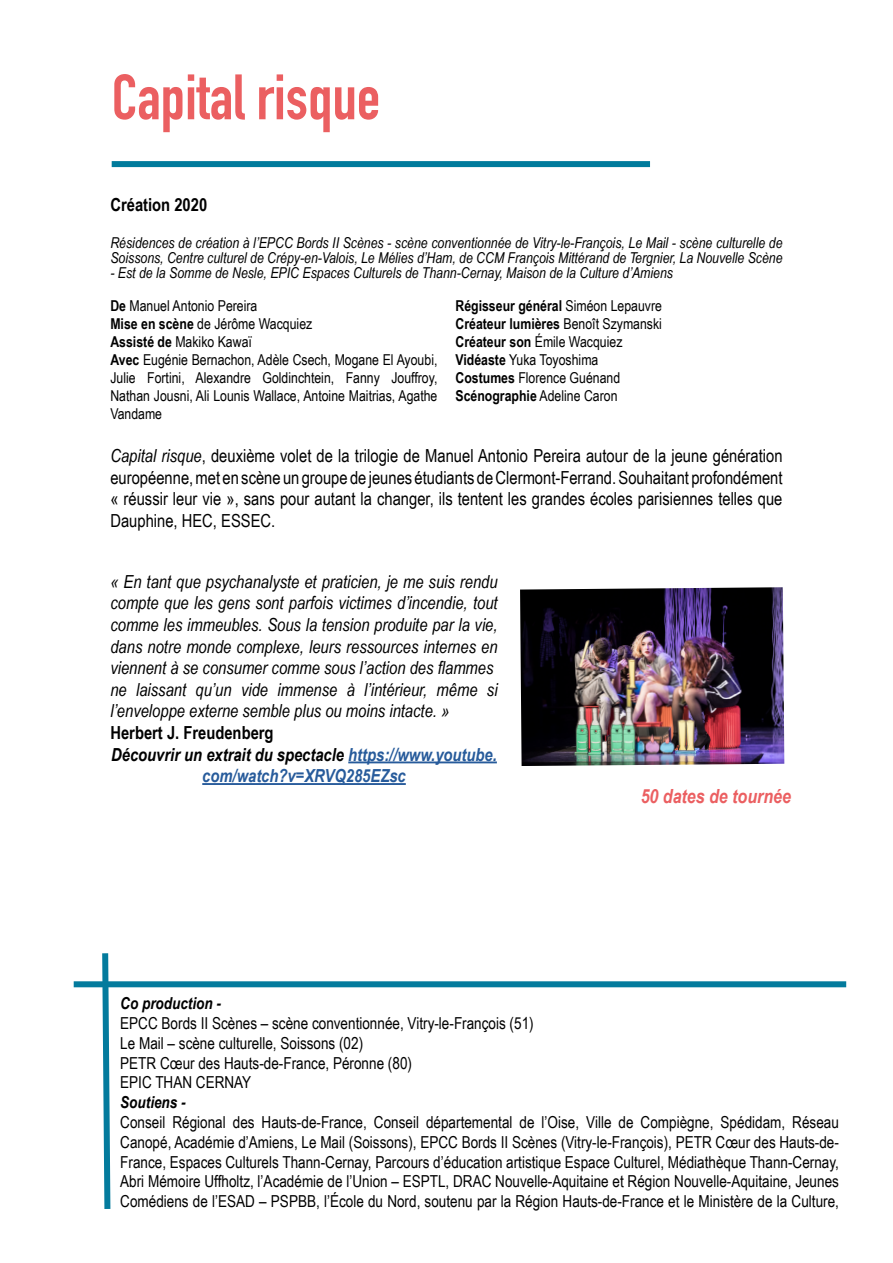
<style>
.page{position:relative;width:893px;height:1263px;background:#fff}
.page>*{position:absolute;margin:0;border:0;box-sizing:border-box;transform-origin:0 0}
.t1{font:700 63px "DIN Condensed";color:#eb5f61}
.t2{font:italic 700 19.5px "Arial Narrow";color:#eb5f61}
.t3{font:italic 18px/21.6px "Arial Narrow";color:#000}
.t4{font:18px/21.6px "Arial Narrow";color:#000;text-align:justify}
.t5{font:italic 700 18px "Arial Narrow";color:#000}
.t6{font:700 18px "Arial Narrow";color:#000}
.t7{font:italic 700 18px "Arial Narrow";color:#275b9b}
.t8{font:16.5px/19.8px "Arial Narrow";color:#000}
.t9{font:italic 700 16.5px "Arial Narrow";color:#000}
.t10{font:15px/18px "Arial Narrow";color:#000}
.t11{font:italic 15px/15px "Arial Narrow";color:#000}
.s1{font-weight:700}
.s2{font-style:italic}
.s3{color:#275b9b}
</style>
<div class="page">
<div style="left:112px;top:161px;width:538px;height:6px;background:#007b9c"></div>
<hr style="left:348px;top:761px;width:149px;height:2px;background:#275b9b">
<hr style="left:202px;top:783px;width:204px;height:2px;background:#275b9b">
<img style="left:520px;top:587px;width:264px;height:179px">
<div style="left:74px;top:981px;width:772px;height:6px;background:#037b9d"></div>
<svg style="left:99px;top:953px;width:14px;height:256px"></svg>
<h1 class="t1" style="left:112px;top:55px;width:270px">Capital risque</h1>
<p class="t6" style="left:110px;top:191px;width:98px">Création 2020</p>
<p class="t11" style="left:110px;top:235px;width:674px">Résidences de création à l’EPCC Bords II Scènes - scène conventionnée de Vitry-le-François, Le Mail - scène culturelle de<br>Soissons, Centre culturel de Crépy-en-Valois, Le Mélies d’Ham, de CCM François Mittérand de Tergnier, La Nouvelle Scène</p>
<p class="t11" style="left:110px;top:265px;width:564px">- Est de la Somme de Nesle, EPIC Espaces Culturels de Thann-Cernay, Maison de la Culture d’Amiens</p>
<p class="t10" style="left:110px;top:296px;width:329px"><span class="s1">De</span> Manuel Antonio Pereira<br><span class="s1">Mise en scène</span> de Jérôme Wacquiez<br><span class="s1">Assisté de</span> Makiko Kawaï<br><span class="s1">Avec</span> Eugénie Bernachon, Adèle Csech, Mogane El Ayoubi, Julie Fortini, Alexandre Goldinchtein, Fanny Jouffroy, Nathan Jousni, Ali Lounis Wallace, Antoine Maitrias, Agathe Vandame</p>
<p class="t10" style="left:455px;top:296px;width:208px"><span class="s1">Régisseur général</span> Siméon Lepauvre<br><span class="s1">Créateur lumières</span> Benoît Szymanski<br><span class="s1">Créateur son</span> Émile Wacquiez<br><span class="s1">Vidéaste</span> Yuka Toyoshima<br><span class="s1">Costumes</span> Florence Guénand<br><span class="s1">Scénographie</span> Adeline Caron</p>
<p class="t4" style="left:110px;top:444px;width:674px"><span class="s2">Capital risque</span>, deuxième volet de la trilogie de Manuel Antonio Pereira autour de la jeune génération européenne, met en scène un groupe de jeunes étudiants de Clermont-Ferrand. Souhaitant profondément « réussir leur vie », sans pour autant la changer, ils tentent les grandes écoles parisiennes telles que Dauphine, HEC, ESSEC.</p>
<p class="t3" style="left:110px;top:570px;width:389px">« En tant que psychanalyste et praticien, je me suis rendu compte que les gens sont parfois victimes d’incendie, tout comme les immeubles. Sous la tension produite par la vie, dans notre monde complexe, leurs ressources internes en viennent à se consumer comme sous l’action des flammes ne laissant qu’un vide immense à l’intérieur, même si l’enveloppe externe semble plus ou moins intacte. »</p>
<p class="t6" style="left:110px;top:719px;width:165px">Herbert J. Freudenberg</p>
<p class="t5" style="left:111px;top:741px;width:387px">Découvrir un extrait du spectacle <span class="s3">https://www.youtube.</span></p>
<p class="t7" style="left:202px;top:762px;width:205px">com/watch?v=XRVQ285EZsc</p>
<p class="t2" style="left:641px;top:782px;width:152px">50 dates de tournée</p>
<p class="t9" style="left:120px;top:991px;width:102px">Co production -</p>
<p class="t8" style="left:120px;top:1012px;width:415px">EPCC Bords II Scènes – scène conventionnée, Vitry-le-François (51)<br>Le Mail – scène culturelle, Soissons (02)<br>PETR Cœur des Hauts-de-France, Péronne (80)<br>EPIC THAN CERNAY</p>
<p class="t9" style="left:120px;top:1090px;width:67px">Soutiens -</p>
<p class="t8" style="left:120px;top:1111px;width:720px;text-align:justify">Conseil Régional des Hauts-de-France, Conseil départemental de l’Oise, Ville de Compiègne, Spédidam, Réseau Canopé, Académie d’Amiens, Le Mail (Soissons), EPCC Bords II Scènes (Vitry-le-François), PETR Cœur des Hauts-de-France, Espaces Culturels Thann-Cernay, Parcours d’éducation artistique Espace Culturel, Médiathèque Thann-Cernay, Abri Mémoire Uffholtz, l’Académie de l’Union – ESPTL, DRAC Nouvelle-Aquitaine et Région Nouvelle-Aquitaine, Jeunes Comédiens de l’ESAD – PSPBB, l’École du Nord, soutenu par la Région Hauts-de-France et le Ministère de la Culture,</p>
</div>
